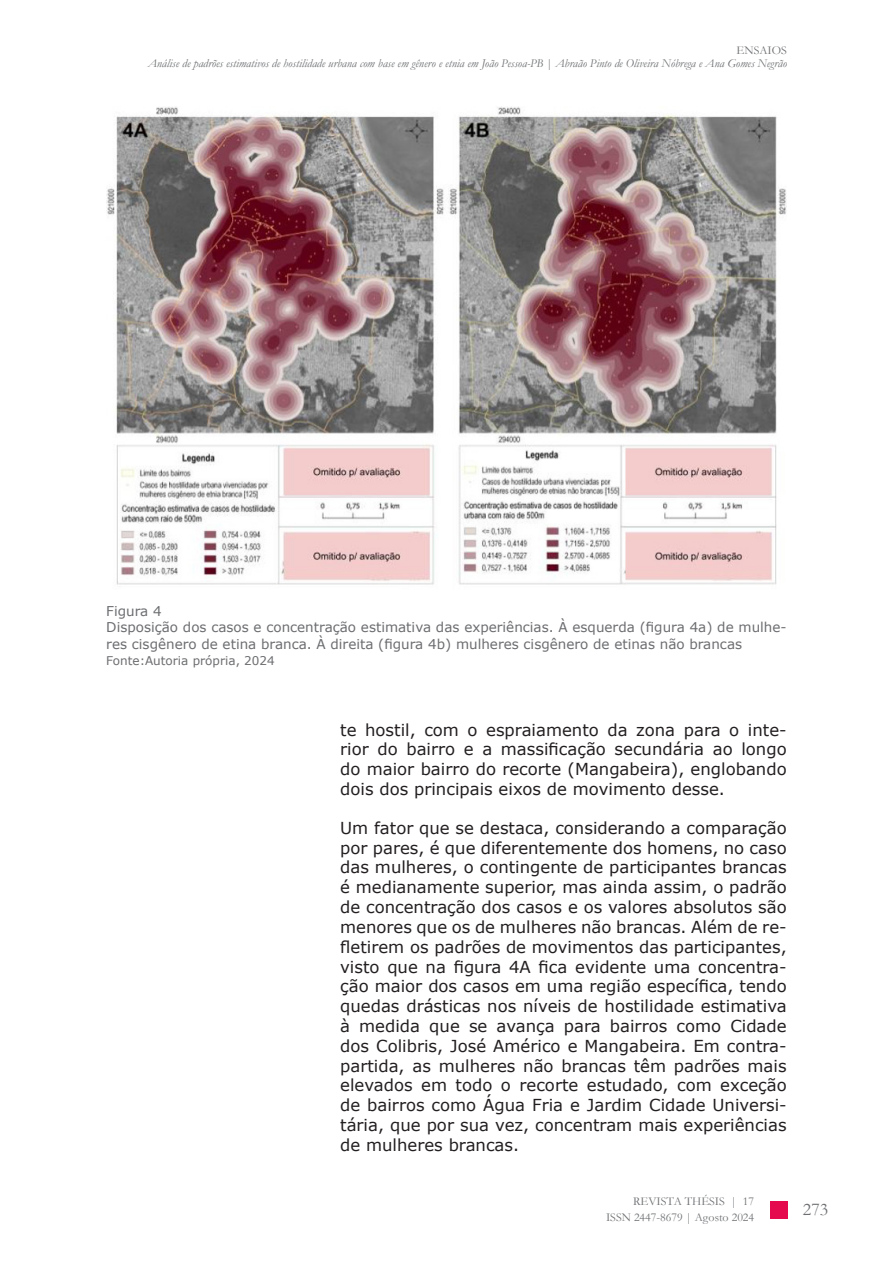
<style>
.page{position:relative;width:893px;height:1263px;background:#fff}
.page>*{position:absolute;margin:0;border:0;box-sizing:border-box;transform-origin:0 0}
.t1{font:18px "Garamond";color:#6d6f72}
.Artigos_-_Texto_att{font:16.5px/19.8px "Verdana";color:#231f20;text-align:justify}
.Legendas{font:13.5px/16.2px "Verdana";color:#6c6d70}
.t2{font:italic 12px/12.8px "Garamond";color:#6d6f72;text-align:right}
.t3{font:12px/16.2px "Garamond";color:#6d6f72;text-align:right}
.Legendas-2{font:12px "Verdana";color:#6c6d70}
.s1{font-style:normal}
</style>
<div class="page">
<div style="left:770px;top:1201px;width:17px;height:17px;background:#e50a4e"></div>
<img style="left:106px;top:106px;width:681px;height:479px">
<p class="t2" style="left:148px;top:44px;width:641px"><span class="s1">ENSAIOS<br></span>Análise de padrões estimativos de hostilidade urbana com base em gênero e etnia em João Pessoa-PB <span class="s1">|</span> Abraão Pinto de Oliveira Nóbrega e Ana Gomes Negrão</p>
<p class="Legendas" style="left:106px;top:603px;width:57px">Figura 4</p>
<p class="Legendas" style="left:106px;top:620px;width:682px">Disposição dos casos e concentração estimativa das experiências. À esquerda (figura 4a) de mulhe&shy;res cisgênero de etina branca. À direita (figura 4b) mulheres cisgênero de etinas não brancas</p>
<p class="Legendas-2" style="left:106px;top:653px;width:170px">Fonte:Autoria própria, 2024</p>
<p class="Artigos_-_Texto_att" style="left:340px;top:720px;width:448px">te hostil, com o espraiamento da zona para o inte&shy;rior do bairro e a massificação secundária ao longo do maior bairro do recorte (Mangabeira), englobando dois dos principais eixos de movimento desse.</p>
<p class="Artigos_-_Texto_att" style="left:340px;top:818px;width:448px">Um fator que se destaca, considerando a comparação por pares, é que diferentemente dos homens, no caso das mulheres, o contingente de participantes brancas é medianamente superior, mas ainda assim, o padrão de concentração dos casos e os valores absolutos são menores que os de mulheres não brancas. Além de re&shy;fletirem os padrões de movimentos das participantes, visto que na figura 4A fica evidente uma concentra&shy;ção maior dos casos em uma região específica, tendo quedas drásticas nos níveis de hostilidade estimativa à medida que se avança para bairros como Cidade dos Colibris, José Américo e Mangabeira. Em contra&shy;partida, as mulheres não brancas têm padrões mais elevados em todo o recorte estudado, com exceção de bairros como Água Fria e Jardim Cidade Universi&shy;tária, que por sua vez, concentram mais experiências de mulheres brancas.</p>
<p class="t3" style="left:606px;top:1193px;width:150px">REVISTA THÉSIS | 17<br>ISSN 2447-8679 | Agosto 2024</p>
<p class="t1" style="left:803px;top:1197px;width:27px">273</p>
</div>
